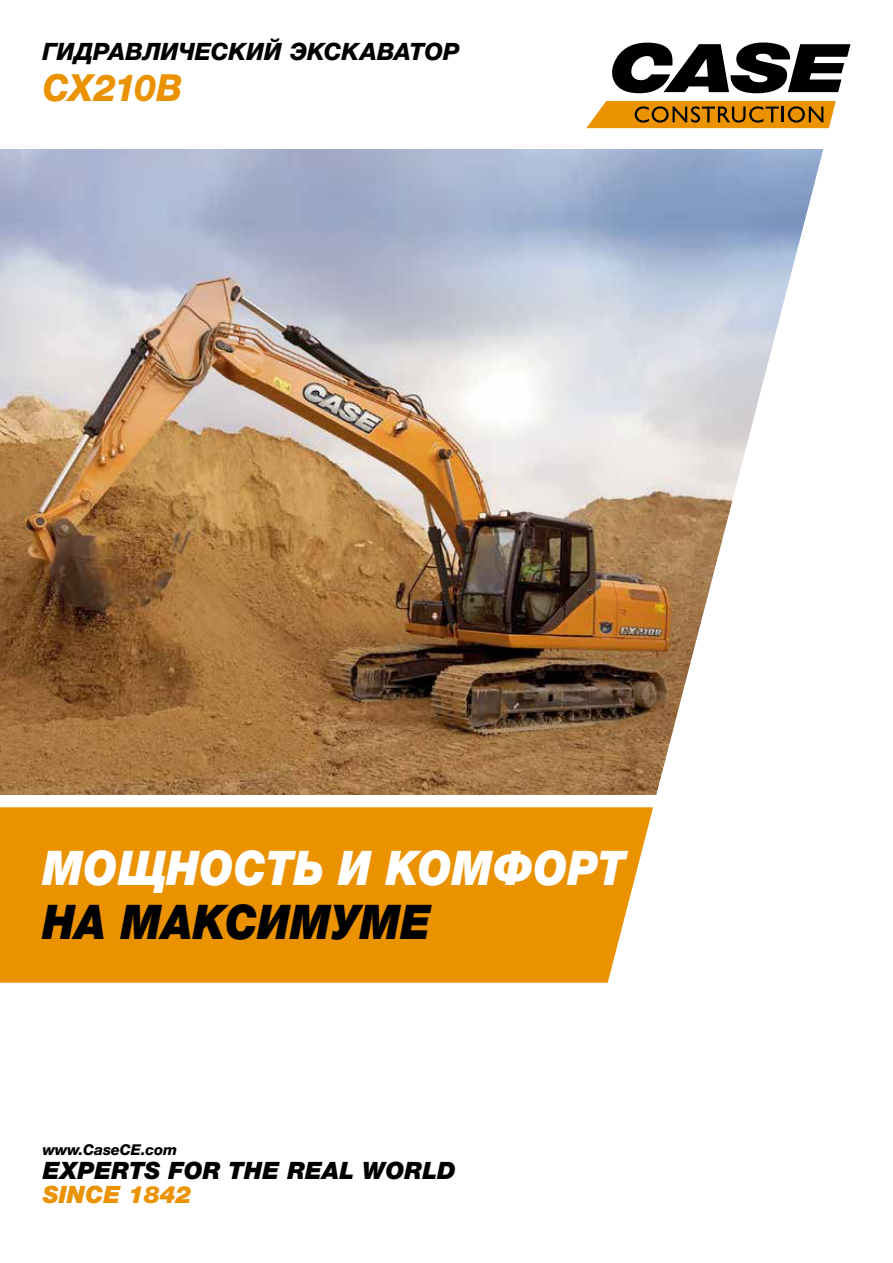
<style>
.page{position:relative;width:893px;height:1263px;background:#fff}
.page>*{position:absolute;margin:0;border:0;box-sizing:border-box;transform-origin:0 0}
.t1{font:italic 900 48px "Helvetica Neue Cyr";color:#fff;scale:.9 1}
.t2{font:italic 900 48px "Helvetica Neue Cyr";color:#000;scale:.9 1}
.t3{font:italic 800 37.5px "Helvetica Neue Cyr";letter-spacing:-.02em;color:#ea9200;scale:.95 1}
.t4{font:italic 800 24px "Helvetica Neue Cyr";letter-spacing:-.005em;color:#000}
.t5{font:italic 900 24px "Helvetica Neue Cyr";letter-spacing:.005em;color:#000}
.t6{font:italic 900 24px "Helvetica Neue Cyr";letter-spacing:.005em;color:#ea9200}
.t7{font:italic 800 15px "Helvetica Neue Cyr";letter-spacing:-.01em;color:#000}
</style>
<div class="page">
<div style="left:0;top:807px;width:535px;height:176px;background:#ea9200"></div>
<img style="left:0;top:149px;width:535px;height:645px">
<svg style="left:535px;top:44px;width:316px;height:939px"></svg>
<svg style="left:586px;top:101px;width:250px;height:27px;background:#ca830f"></svg>
<svg style="left:612px;top:42px;width:238px;height:51px"></svg>
<p class="t4" style="left:43px;top:38px;width:418px">ГИДРАВЛИЧЕСКИЙ ЭКСКАВАТОР</p>
<h2 class="t3" style="left:43px;top:68px;width:148px">CX210B</h2>
<h1 class="t1" style="left:43px;top:841px;width:650px">МОЩНОСТЬ И КОМФОРТ</h1>
<h1 class="t2" style="left:43px;top:895px;width:433px">НА МАКСИМУМЕ</h1>
<p class="t7" style="left:43px;top:1141px;width:136px">www.CaseCE.com</p>
<p class="t5" style="left:43px;top:1157px;width:415px">EXPERTS FOR THE REAL WORLD</p>
<p class="t6" style="left:43px;top:1181px;width:150px">SINCE 1842</p>
</div>
